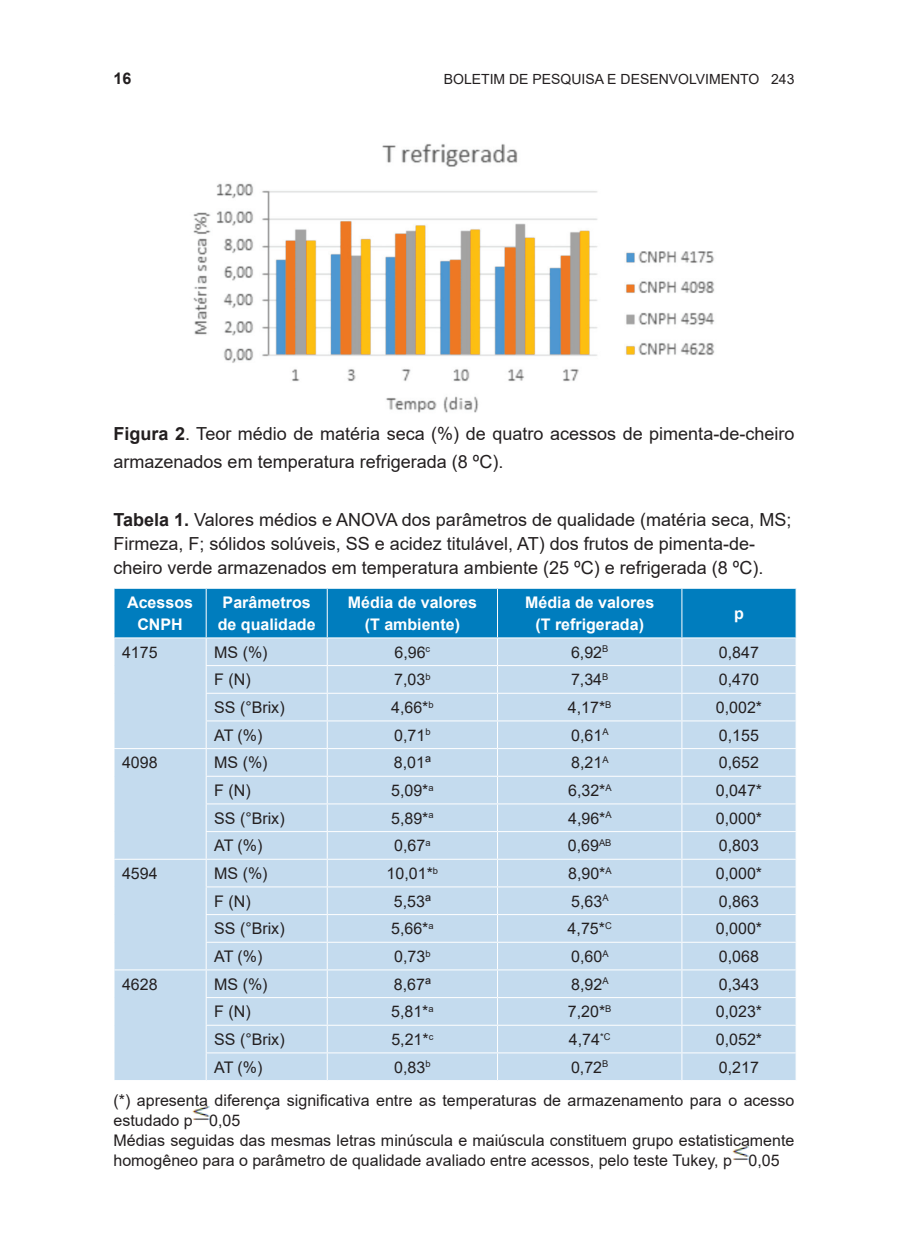
<style>
.page{position:relative;width:908px;height:1248px;background:#fff}
.page>*{position:absolute;margin:0;border:0;box-sizing:border-box;transform-origin:0 0}
.t1{font:18px/24px "Arial";color:#231f20}
.t2{font:16px/20px "Arial";color:#231f20}
.t3{font:700 16px "Arial";color:#fff}
.t4{font:700 16px "Arial";color:#231f20}
.t5{font:14px "Arial";color:#231f20}
.s1{font-weight:700}
</style>
<div class="page">
<svg style="left:114px;top:588px;width:682px;height:491px;background:#b3d3e9"></svg>
<img style="left:193px;top:144px;width:522px;height:269px">
<img style="left:193px;top:1106px;width:16px;height:14px">
<img style="left:732px;top:1146px;width:16px;height:14px">
<p class="t4" style="left:113px;top:67px;width:19px">16</p>
<p class="t5" style="left:443px;top:69px;width:352px">BOLETIM DE PESQUISA E DESENVOLVIMENTO 243</p>
<p class="t1" style="left:113px;top:419px;width:682px;line-height:28px"><span class="s1">Figura 2</span>. Teor médio de matéria seca (%) de quatro acessos de pimenta-de-cheiro armazenados em temperatura refrigerada (8 ºC).</p>
<p class="t1" style="left:113px;top:507px;width:679px"><span class="s1">Tabela 1.</span> Valores médios e ANOVA dos parâmetros de qualidade (matéria seca, MS;<br>Firmeza, F; sólidos solúveis, SS e acidez titulável, AT) dos frutos de pimenta-de&shy;cheiro verde armazenados em temperatura ambiente (25 ºC) e refrigerada (8 ºC).</p>
<p class="t3" style="left:127px;top:591px;width:67px">Acessos</p>
<p class="t3" style="left:137px;top:613px;width:47px">CNPH</p>
<p class="t3" style="left:222px;top:591px;width:90px">Parâmetros</p>
<p class="t3" style="left:218px;top:613px;width:99px">de qualidade</p>
<p class="t3" style="left:348px;top:591px;width:130px">Média de valores</p>
<p class="t3" style="left:364px;top:613px;width:97px">(T ambiente)</p>
<p class="t3" style="left:525px;top:591px;width:130px">Média de valores</p>
<p class="t3" style="left:535px;top:613px;width:110px">(T refrigerada)</p>
<p class="t3" style="left:733px;top:602px;width:11px">p</p>
<p class="t2" style="left:122px;top:641px;width:37px">4175</p>
<p class="t2" style="left:214px;top:641px;width:55px">MS (%)</p>
<p class="t2" style="left:394px;top:641px;width:37px">6,96<sup>c</sup></p>
<p class="t2" style="left:570px;top:641px;width:39px">6,92<sup>B</sup></p>
<p class="t2" style="left:718px;top:641px;width:42px">0,847</p>
<p class="t2" style="left:214px;top:669px;width:38px">F (N)</p>
<p class="t2" style="left:394px;top:669px;width:38px">7,03<sup>b</sup></p>
<p class="t2" style="left:570px;top:669px;width:39px">7,34<sup>B</sup></p>
<p class="t2" style="left:718px;top:669px;width:42px">0,470</p>
<p class="t2" style="left:214px;top:697px;width:72px">SS (°Brix)</p>
<p class="t2" style="left:391px;top:697px;width:44px">4,66*<sup>b</sup></p>
<p class="t2" style="left:567px;top:697px;width:45px">4,17*<sup>B</sup></p>
<p class="t2" style="left:715px;top:697px;width:48px">0,002*</p>
<p class="t2" style="left:214px;top:724px;width:50px">AT (%)</p>
<p class="t2" style="left:394px;top:724px;width:38px">0,71<sup>b</sup></p>
<p class="t2" style="left:571px;top:724px;width:39px">0,61<sup>A</sup></p>
<p class="t2" style="left:718px;top:724px;width:42px">0,155</p>
<p class="t2" style="left:122px;top:752px;width:37px">4098</p>
<p class="t2" style="left:214px;top:752px;width:55px">MS (%)</p>
<p class="t2" style="left:393px;top:752px;width:39px">8,01ª</p>
<p class="t2" style="left:571px;top:752px;width:39px">8,21<sup>A</sup></p>
<p class="t2" style="left:718px;top:752px;width:42px">0,652</p>
<p class="t2" style="left:214px;top:780px;width:38px">F (N)</p>
<p class="t2" style="left:391px;top:780px;width:44px">5,09*<sup>a</sup></p>
<p class="t2" style="left:568px;top:780px;width:45px">6,32*<sup>A</sup></p>
<p class="t2" style="left:715px;top:780px;width:48px">0,047*</p>
<p class="t2" style="left:214px;top:807px;width:72px">SS (°Brix)</p>
<p class="t2" style="left:391px;top:807px;width:44px">5,89*<sup>a</sup></p>
<p class="t2" style="left:568px;top:807px;width:45px">4,96*<sup>A</sup></p>
<p class="t2" style="left:715px;top:807px;width:48px">0,000*</p>
<p class="t2" style="left:214px;top:835px;width:50px">AT (%)</p>
<p class="t2" style="left:394px;top:835px;width:38px">0,67<sup>a</sup></p>
<p class="t2" style="left:567px;top:835px;width:45px">0,69<sup>AB</sup></p>
<p class="t2" style="left:718px;top:835px;width:42px">0,803</p>
<p class="t2" style="left:122px;top:863px;width:37px">4594</p>
<p class="t2" style="left:214px;top:863px;width:55px">MS (%)</p>
<p class="t2" style="left:386px;top:863px;width:53px">10,01*<sup>b</sup></p>
<p class="t2" style="left:568px;top:863px;width:45px">8,90*<sup>A</sup></p>
<p class="t2" style="left:715px;top:863px;width:48px">0,000*</p>
<p class="t2" style="left:214px;top:890px;width:38px">F (N)</p>
<p class="t2" style="left:393px;top:890px;width:39px">5,53ª</p>
<p class="t2" style="left:571px;top:890px;width:39px">5,63<sup>A</sup></p>
<p class="t2" style="left:718px;top:890px;width:42px">0,863</p>
<p class="t2" style="left:214px;top:918px;width:72px">SS (°Brix)</p>
<p class="t2" style="left:391px;top:918px;width:44px">5,66*<sup>a</sup></p>
<p class="t2" style="left:567px;top:918px;width:46px">4,75*<sup>C</sup></p>
<p class="t2" style="left:715px;top:918px;width:48px">0,000*</p>
<p class="t2" style="left:214px;top:946px;width:50px">AT (%)</p>
<p class="t2" style="left:394px;top:946px;width:38px">0,73<sup>b</sup></p>
<p class="t2" style="left:571px;top:946px;width:39px">0,60<sup>A</sup></p>
<p class="t2" style="left:718px;top:946px;width:42px">0,068</p>
<p class="t2" style="left:122px;top:973px;width:37px">4628</p>
<p class="t2" style="left:214px;top:973px;width:55px">MS (%)</p>
<p class="t2" style="left:393px;top:973px;width:39px">8,67ª</p>
<p class="t2" style="left:571px;top:973px;width:39px">8,92<sup>A</sup></p>
<p class="t2" style="left:718px;top:973px;width:42px">0,343</p>
<p class="t2" style="left:214px;top:1001px;width:38px">F (N)</p>
<p class="t2" style="left:391px;top:1001px;width:44px">5,81*<sup>a</sup></p>
<p class="t2" style="left:567px;top:1001px;width:45px">7,20*<sup>B</sup></p>
<p class="t2" style="left:715px;top:1001px;width:48px">0,023*</p>
<p class="t2" style="left:214px;top:1029px;width:72px">SS (°Brix)</p>
<p class="t2" style="left:391px;top:1029px;width:44px">5,21*<sup>c</sup></p>
<p class="t2" style="left:568px;top:1029px;width:43px">4,74<sup>*C</sup></p>
<p class="t2" style="left:715px;top:1029px;width:48px">0,052*</p>
<p class="t2" style="left:214px;top:1056px;width:50px">AT (%)</p>
<p class="t2" style="left:394px;top:1056px;width:38px">0,83<sup>b</sup></p>
<p class="t2" style="left:570px;top:1056px;width:39px">0,72<sup>B</sup></p>
<p class="t2" style="left:718px;top:1056px;width:42px">0,217</p>
<p class="t2" style="left:113px;top:1089px;width:682px">(*) apresenta diferença significativa entre as temperaturas de armazenamento para o acesso estudado p 0,05</p>
<p class="t2" style="left:113px;top:1129px;width:682px">Médias seguidas das mesmas letras minúscula e maiúscula constituem grupo estatisticamente homogêneo para o parâmetro de qualidade avaliado entre acessos, pelo teste Tukey, p 0,05</p>
</div>
